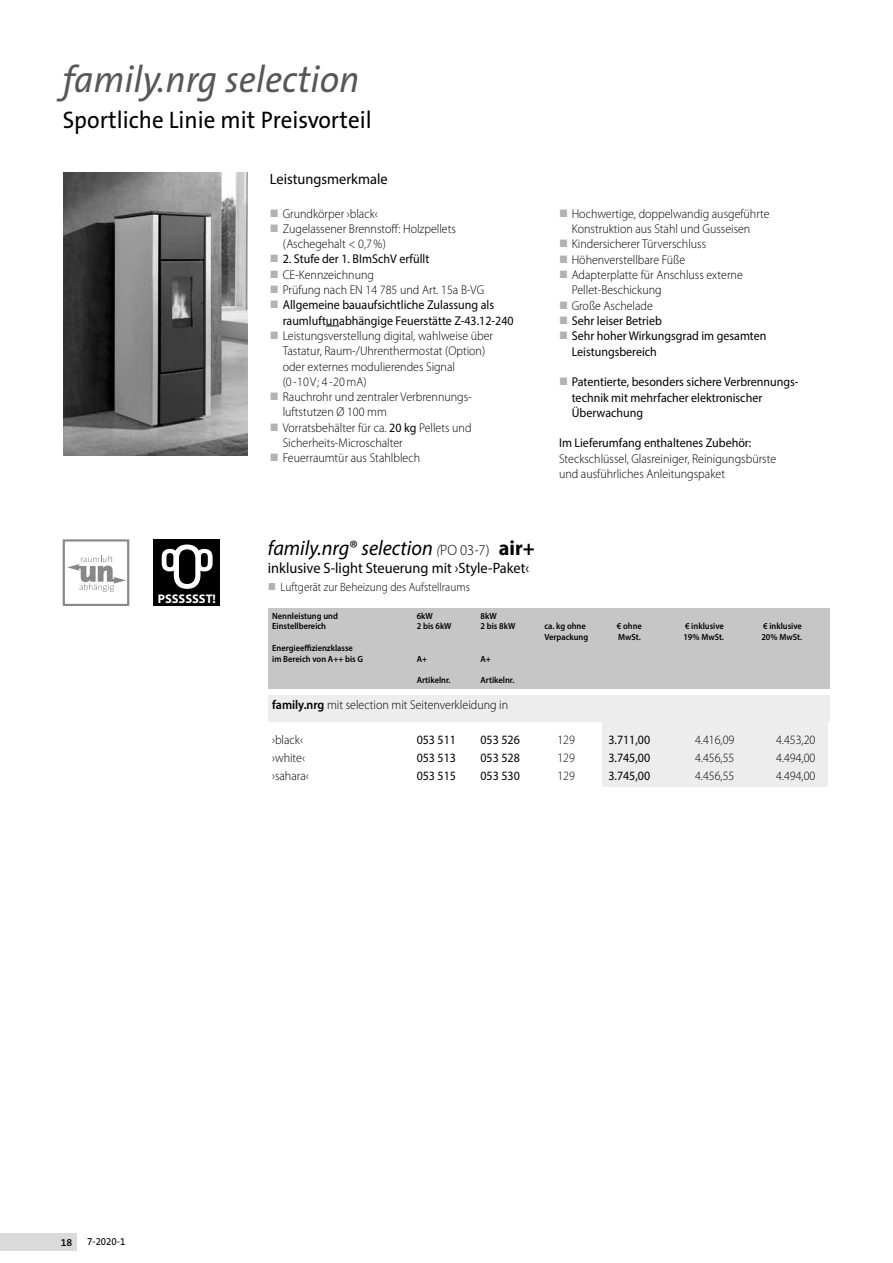
<style>
.page{position:relative;width:893px;height:1263px;background:#fff}
.page>*{position:absolute;margin:0;border:0;box-sizing:border-box;transform-origin:0 0}
.t1{font:italic 37.5px "The Sans B5 Plain";color:#575756;scale:.96 1}
.t2{font:24px "The Sans B5 Plain";color:#000;scale:.96 1}
.t3{font:italic 21px "Myriad Pro";color:#000;scale:.96 1}
.t4{font:15px "Myriad Pro";color:#000;scale:.96 1}
.t5{font:300 12.75px/15.3px "Myriad Pro";color:#000;scale:.94 1}
.t6{font:12.75px/15.3px "Myriad Pro";color:#000;scale:.94 1}
.t7{font:700 12.6px "Myriad Pro";color:#fff}
.t8{font:300 12px "Myriad Pro";color:#000;scale:.94 1}
.t9{font:10.5px "The Sans B5 Plain";color:#000;scale:.92 1}
.t10{font:600 10.5px "The Sans B6";color:#000}
.t11{font:600 9px/10.8px "Myriad Pro";color:#000;scale:.94 1}
.s1{color:#b3b2b2}
.s2{font-weight:400}
.s3{font-style:normal}
.s4{font-weight:300;font-size:15px}
.s5{font-weight:300;font-style:normal;font-size:15px}
.s6{font-weight:700;font-style:normal}
.s7{font-weight:600}
</style>
<div class="page">
<div style="left:0;top:1233px;width:77px;height:17px;background:#dadada"></div>
<img style="left:64px;top:173px;width:183px;height:283px">
<svg style="left:67px;top:556px;width:58px;height:36px"></svg>
<div style="left:63px;top:539px;width:66px;height:67px;border:2px solid #878787"></div>
<div style="left:153px;top:539px;width:66px;height:67px;background:#000"></div>
<svg style="left:162px;top:544px;width:51px;height:45px"></svg>
<svg style="left:326px;top:326px;width:13px;height:1px"></svg>
<div style="left:603px;top:698px;width:225px;height:89px;background:#ededed"></div>
<div style="left:268px;top:695px;width:561px;height:26px;background:#ededed"></div>
<div style="left:268px;top:609px;width:561px;height:80px;background:#c6c6c6"></div>
<h1 class="t1" style="left:63px;top:59px;width:311px">family.nrg selection</h1>
<h2 class="t2" style="left:63px;top:107px;width:323px">Sportliche Linie mit Preisvorteil</h2>
<p class="t7" style="left:158px;top:590px;width:60px">PSSSSSST!</p>
<p class="t4" style="left:270px;top:170px;width:124px">Leistungsmerkmale</p>
<p class="t5" style="left:270px;top:206px;width:116px"><span class="s1">■</span> Grundkörper ›black‹</p>
<p class="t5" style="left:283px;top:221px;width:186px;text-indent:-13px"><span class="s1">■</span> Zugelassener Brennstoff: Holzpellets (Aschegehalt &lt; 0,7%)</p>
<p class="t6" style="left:270px;top:251px;width:171px"><span class="s1">■</span> 2. Stufe der 1. BImSchV erfüllt</p>
<p class="t5" style="left:270px;top:267px;width:112px"><span class="s1">■</span> CE-Kennzeichnung</p>
<p class="t5" style="left:270px;top:282px;width:229px"><span class="s1">■</span> Prüfung nach EN 14 785 und Art. 15a B-VG</p>
<p class="t6" style="left:283px;top:297px;width:247px;text-indent:-13px"><span class="s1">■</span> Allgemeine bauaufsichtliche Zulassung als raumluftunabhängige Feuerstätte Z-43.12-240</p>
<p class="t5" style="left:283px;top:328px;width:225px;text-indent:-13px"><span class="s1">■</span> Leistungsverstellung digital, wahlweise über Tastatur, Raum-/Uhrenthermostat (Option) oder externes modulierendes Signal<br>(0-10V ; 4-20mA)</p>
<p class="t5" style="left:283px;top:389px;width:203px;text-indent:-13px"><span class="s1">■</span> Rauchrohr und zentraler Verbrennungs&shy;luftstutzen Ø 100 mm</p>
<p class="t5" style="left:283px;top:420px;width:202px;text-indent:-13px"><span class="s1">■</span> Vorratsbehälter für ca. <span class="s2">20 kg</span> Pellets und<br>Sicherheits-Microschalter</p>
<p class="t5" style="left:270px;top:451px;width:161px"><span class="s1">■</span> Feuerraumtür aus Stahlblech</p>
<h3 class="t3" style="left:268px;top:535px;width:280px">family.nrg<span class="s3">®</span> selection <span class="s4">(</span><span class="s5">PO 03-7)</span> <span class="s6">air+</span></h3>
<p class="t4" style="left:268px;top:559px;width:274px">inklusive S-light Steuerung mit ›Style-Paket‹</p>
<p class="t8" style="left:268px;top:580px;width:216px"><span class="s1">■</span> Luftgerät zur Beheizung des Aufstellraums</p>
<p class="t5" style="left:559px;top:206px;width:226px;text-align:center"><span class="s1">■</span> Hochwertige, doppelwandig ausgeführte<br>Konstruktion aus Stahl und Gusseisen</p>
<p class="t5" style="left:559px;top:237px;width:158px"><span class="s1">■</span> Kindersicherer Türverschluss</p>
<p class="t5" style="left:559px;top:252px;width:136px"><span class="s1">■</span> Höhenverstellbare Füße</p>
<p class="t5" style="left:572px;top:267px;width:184px;text-indent:-13px"><span class="s1">■</span> Adapterplatte für Anschluss externe<br>Pellet-Beschickung</p>
<p class="t5" style="left:559px;top:298px;width:101px"><span class="s1">■</span> Große Aschelade</p>
<p class="t6" style="left:559px;top:313px;width:111px"><span class="s1">■</span> Sehr leiser Betrieb</p>
<p class="t6" style="left:572px;top:328px;width:209px;text-indent:-13px"><span class="s1">■</span> Sehr hoher Wirkungsgrad im gesamten<br>Leistungsbereich</p>
<p class="t6" style="left:572px;top:374px;width:243px;text-indent:-13px"><span class="s1">■</span> Patentierte, besonders sichere Verbrennungs&shy;technik mit mehrfacher elektronischer<br>Überwachung</p>
<p class="t6" style="left:559px;top:435px;width:206px">Im Lieferumfang enthaltenes Zubehör:</p>
<p class="t5" style="left:559px;top:451px;width:233px">Steckschlüssel, Glasreiniger, Reinigungsbürste und ausführliches Anleitungspaket</p>
<p class="t11" style="left:272px;top:610px;width:71px">Nennleistung und</p>
<p class="t11" style="left:417px;top:610px;width:19px">6kW</p>
<p class="t11" style="left:481px;top:610px;width:19px">8kW</p>
<p class="t11" style="left:272px;top:621px;width:59px">Einstellbereich</p>
<p class="t11" style="left:417px;top:621px;width:39px">2 bis 6kW</p>
<p class="t11" style="left:481px;top:621px;width:39px">2 bis 8kW</p>
<p class="t11" style="left:544px;top:621px;width:46px">ca. kg ohne</p>
<p class="t11" style="left:617px;top:621px;width:28px">€ ohne</p>
<p class="t11" style="left:685px;top:621px;width:43px">€ inklusive</p>
<p class="t11" style="left:763px;top:621px;width:43px">€ inklusive</p>
<p class="t11" style="left:544px;top:631px;width:48px">Verpackung</p>
<p class="t11" style="left:618px;top:631px;width:26px">MwSt.</p>
<p class="t11" style="left:683px;top:631px;width:45px">19% MwSt.</p>
<p class="t11" style="left:761px;top:631px;width:45px">20% MwSt.</p>
<p class="t11" style="left:272px;top:642px;width:98px">Energieeffizienzklasse im Bereich von A++ bis G</p>
<p class="t11" style="left:417px;top:653px;width:13px">A+</p>
<p class="t11" style="left:481px;top:653px;width:13px">A+</p>
<p class="t11" style="left:417px;top:675px;width:37px">Artikelnr.</p>
<p class="t11" style="left:481px;top:675px;width:37px">Artikelnr.</p>
<p class="t5" style="left:272px;top:697px;width:253px"><span class="s7">family.nrg</span> mit selection mit Seitenverkleidung in</p>
<p class="t5" style="left:272px;top:732px;width:34px">›black‹</p>
<p class="t6" style="left:417px;top:731px;width:43px">053 511</p>
<p class="t6" style="left:480px;top:731px;width:43px">053 526</p>
<p class="t5" style="left:557px;top:732px;width:20px">129</p>
<p class="t6" style="left:608px;top:731px;width:46px">3.711,00</p>
<p class="t5" style="left:695px;top:732px;width:43px">4.416,09</p>
<p class="t5" style="left:776px;top:732px;width:43px">4.453,20</p>
<p class="t5" style="left:272px;top:750px;width:37px">›white‹</p>
<p class="t6" style="left:417px;top:749px;width:43px">053 513</p>
<p class="t6" style="left:480px;top:749px;width:43px">053 528</p>
<p class="t5" style="left:557px;top:750px;width:20px">129</p>
<p class="t6" style="left:608px;top:749px;width:46px">3.745,00</p>
<p class="t5" style="left:695px;top:750px;width:43px">4.456,55</p>
<p class="t5" style="left:776px;top:750px;width:43px">4.494,00</p>
<p class="t5" style="left:272px;top:768px;width:40px">›sahara‹</p>
<p class="t6" style="left:417px;top:767px;width:43px">053 515</p>
<p class="t6" style="left:480px;top:767px;width:43px">053 530</p>
<p class="t5" style="left:557px;top:768px;width:20px">129</p>
<p class="t6" style="left:608px;top:767px;width:46px">3.745,00</p>
<p class="t5" style="left:695px;top:768px;width:43px">4.456,55</p>
<p class="t5" style="left:776px;top:768px;width:43px">4.494,00</p>
<p class="t10" style="left:61px;top:1236px;width:13px">18</p>
<p class="t9" style="left:87px;top:1236px;width:43px">7-2020-1</p>
</div>
